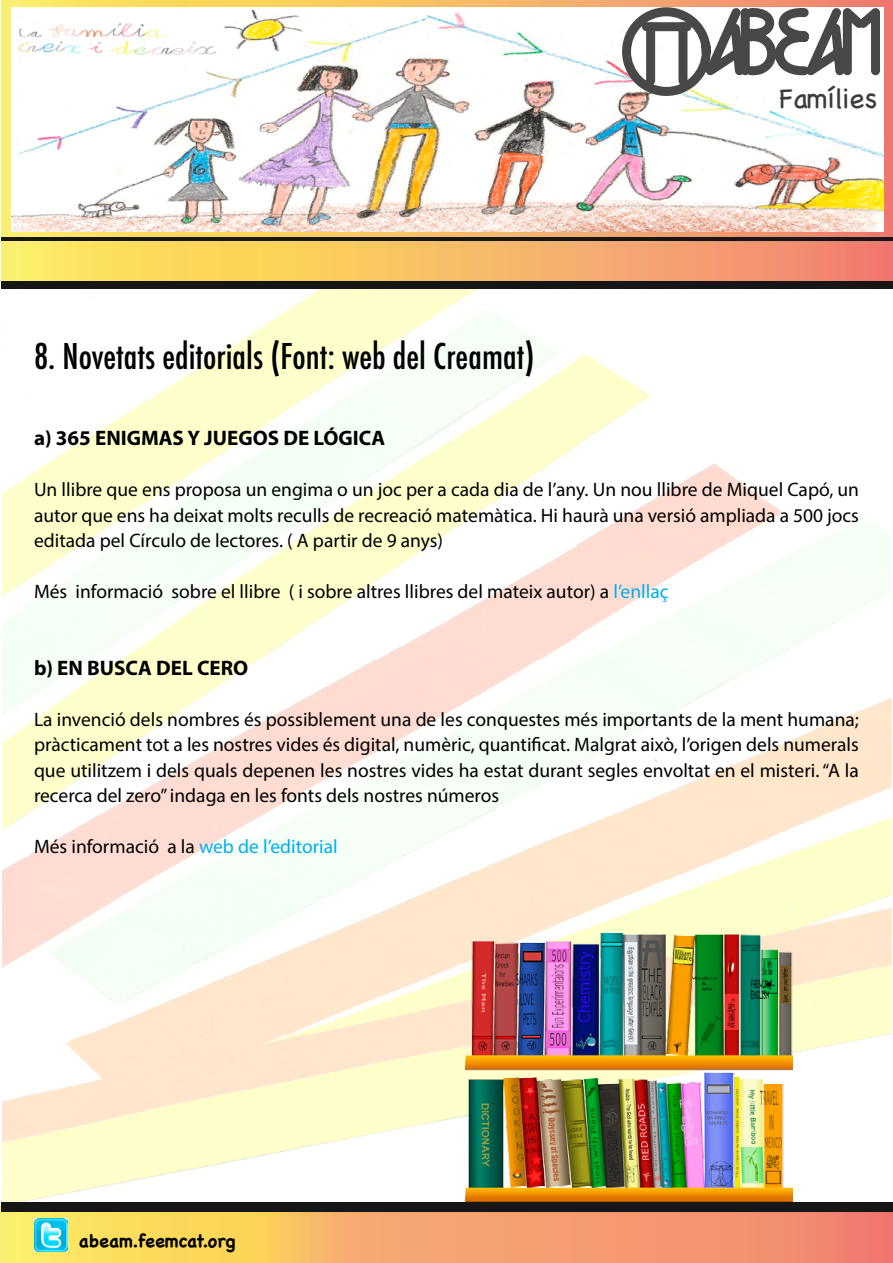
<style>
.page{position:relative;width:893px;height:1263px;background:#fff}
.page>*{position:absolute;margin:0;border:0;box-sizing:border-box;transform-origin:0 0}
.t1{font:500 condensed 34.5px "Futura";color:#000}
.t2{font:28.5px "Chalkboard";color:#3b3b38}
.t3{font:700 21px "Myriad Pro";color:#000}
.t4{font:19.5px/25.5px "Myriad Pro";color:#000;text-align:justify}
.t5{font:700 18px "Chalkboard";color:#000}
.s1{color:#00aeef}
</style>
<div class="page">
<img style="left:2px;top:289px;width:890px;height:913px">
<svg style="left:1px;top:1px;width:892px;height:280px;background:#f3b766"></svg>
<img style="left:11px;top:7px;width:873px;height:225px">
<svg style="left:1px;top:1211px;width:892px;height:51px;background:#f1ab69"></svg>
<hr style="left:1px;top:238px;width:892px;height:3px;background:#161616">
<img style="left:34px;top:1219px;width:33px;height:32px">
<svg style="left:622px;top:7px;width:258px;height:89px"></svg>
<div style="left:1px;top:1202px;width:892px;height:9px;background:#161616"></div>
<div style="left:1px;top:281px;width:892px;height:8px;background:#161616"></div>
<img style="left:466px;top:933px;width:327px;height:269px">
<h1 class="t1" style="left:34px;top:334px;width:502px">8. Novetats editorials (Font: web del Creamat)</h1>
<h2 class="t2" style="left:779px;top:81px;width:100px">Famílies</h2>
<p class="t3" style="left:34px;top:425px;width:353px">a) 365 ENIGMAS Y JUEGOS DE LÓGICA</p>
<p class="t4" style="left:34px;top:477px;width:827px">Un llibre que ens proposa un engima o un joc per a cada dia de l’any. Un nou llibre de Miquel Capó, un autor que ens ha deixat molts reculls de recreació matemàtica. Hi haurà una versió ampliada a 500 jocs editada pel Círculo de lectores. ( A partir de 9 anys)</p>
<p class="t4" style="left:34px;top:579px;width:636px">Més informació sobre el llibre ( i sobre altres llibres del mateix autor) a <span class="s1">l’enllaç</span></p>
<p class="t3" style="left:34px;top:654px;width:216px">b) EN BUSCA DEL CERO</p>
<p class="t4" style="left:34px;top:706px;width:826px">La invenció dels nombres és possiblement una de les conquestes més importants de la ment humana; pràcticament tot a les nostres vides és digital, numèric, quantificat. Malgrat això, l’origen dels numerals que utilitzem i dels quals depenen les nostres vides ha estat durant segles envoltat en el misteri. “A la recerca del zero” indaga en les fonts dels nostres números</p>
<p class="t4" style="left:34px;top:834px;width:305px">Més informació a la <span class="s1">web de l’editorial</span></p>
<p class="t5" style="left:79px;top:1230px;width:158px">abeam.feemcat.org</p>
</div>
